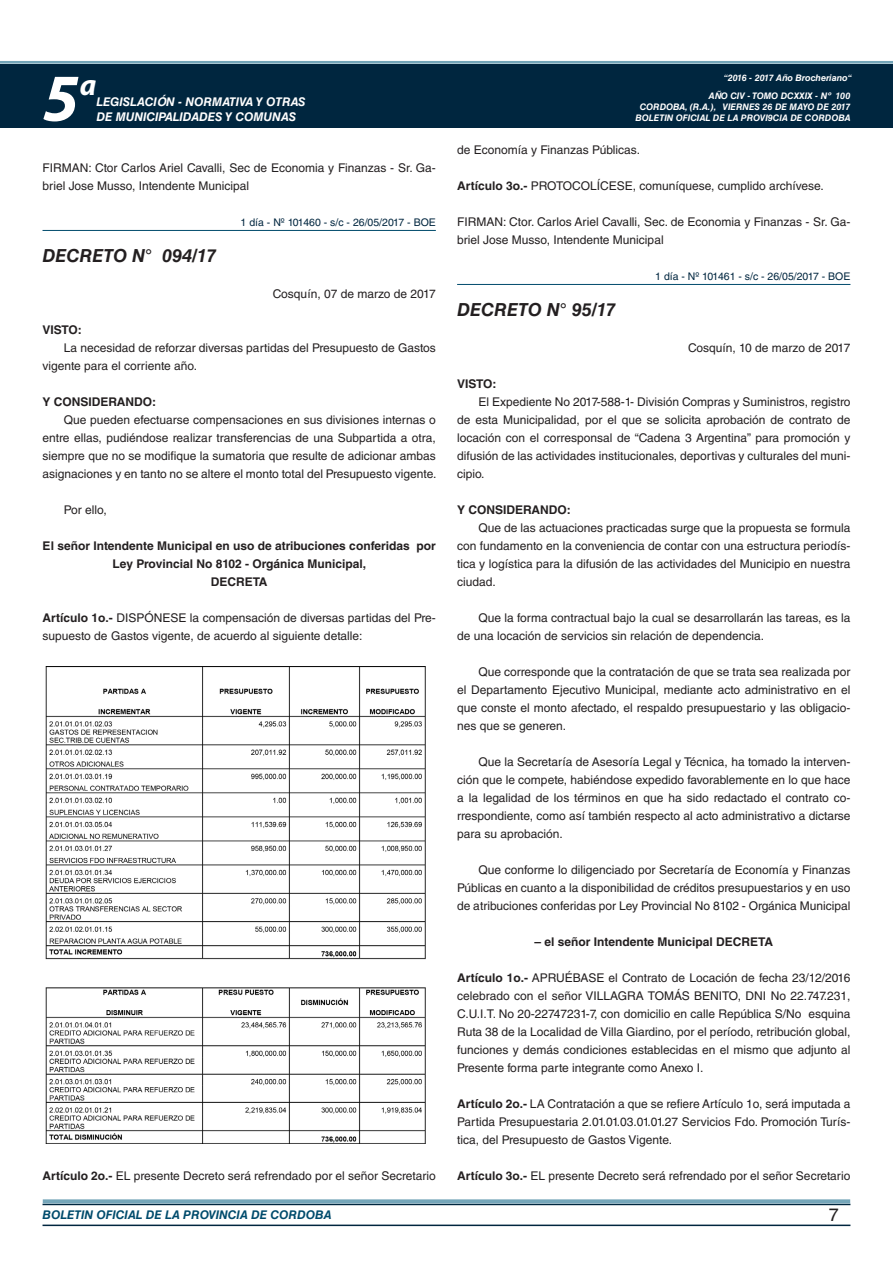
<style>
.page{position:relative;width:893px;height:1263px;background:#fff}
.page>*{position:absolute;margin:0;border:0;box-sizing:border-box;transform-origin:0 0}
.t1{font:italic 700 67.5px "Myriad Pro";color:#fff}
.t2{font:italic 700 30px "Myriad Pro";color:#fff}
.DOC__N{font:italic 700 18px "Helvetica LT Std";color:#231f20}
.t3{font:18px "Helvetica LT Std";color:#231f20}
.TEXTO_BASE{font:12px/18px "Helvetica LT Std";color:#231f20;text-align:justify}
.RESUELVE{font:700 12px/18px "Helvetica LT Std";color:#231f20;text-align:center}
.t4{font:italic 700 12px "Helvetica LT Std";color:#fff}
.FECHA{font:12px "Helvetica LT Std";color:#231f20}
.TEXTO_BASE-2{font:700 12px "Helvetica LT Std";color:#231f20}
.t5{font:italic 700 12px "Helvetica LT Std";color:#004b6c}
.FECHA_DE_PUBLICACIÓN{font:10.5px "Helvetica LT Std";color:#00263f}
.t6{font:italic 700 9px/10.8px "Helvetica LT Std";color:#fff;text-align:right}
.s1{font-weight:700}
</style>
<div class="page">
<div style="left:0;top:61px;width:893px;height:6px;background:#fff;opacity:.75"></div>
<div style="left:0;top:64px;width:893px;height:64px;background:#00263f"></div>
<hr style="left:43px;top:1224px;width:807px;height:2px;background:#00263f">
<div style="left:42px;top:1198px;width:809px;height:8px;background:#fff;opacity:.75"></div>
<hr style="left:43px;top:230px;width:393px;height:1px;background:#004b6c">
<img style="left:45px;top:666px;width:381px;height:478px">
<hr style="left:457px;top:284px;width:393px;height:1px;background:#004b6c">
<h1 class="t1" style="left:43px;top:54px;width:38px">5</h1>
<h2 class="t2" style="left:80px;top:66px;width:18px">a</h2>
<p class="t4" style="left:96px;top:95px;width:211px">LEGISLACIÓN - NORMATIVA Y OTRAS</p>
<p class="t4" style="left:96px;top:109px;width:201px">DE MUNICIPALIDADES Y COMUNAS</p>
<p class="TEXTO_BASE" style="left:43px;top:159px;width:395px">FIRMAN: Ctor Carlos Ariel Cavalli, Sec de Economia y Finanzas - Sr. Ga&shy;briel Jose Musso, Intendente Municipal</p>
<p class="FECHA_DE_PUBLICACIÓN" style="left:241px;top:216px;width:197px">1 día - Nº 101460 - s/c - 26/05/2017 - BOE</p>
<p class="DOC__N" style="left:43px;top:244px;width:175px">DECRETO N° 094/17</p>
<p class="FECHA" style="left:273px;top:287px;width:165px">Cosquín, 07 de marzo de 2017</p>
<p class="TEXTO_BASE-2" style="left:43px;top:322px;width:41px">VISTO:</p>
<p class="TEXTO_BASE" style="left:43px;top:339px;width:395px;text-indent:21px">La necesidad de reforzar diversas partidas del Presupuesto de Gastos vigente para el corriente año.</p>
<p class="TEXTO_BASE-2" style="left:43px;top:394px;width:115px">Y CONSIDERANDO:</p>
<p class="TEXTO_BASE" style="left:43px;top:411px;width:395px;text-indent:21px">Que pueden efectuarse compensaciones en sus divisiones internas o entre ellas, pudiéndose realizar transferencias de una Subpartida a otra, siempre que no se modifique la sumatoria que resulte de adicionar ambas asignaciones y en tanto no se altere el monto total del Presupuesto vigente.</p>
<p class="TEXTO_BASE" style="left:64px;top:501px;width:44px">Por ello,</p>
<p class="RESUELVE" style="left:43px;top:536px;width:395px">El señor Intendente Municipal en uso de atribuciones conferidas por<br>Ley Provincial No 8102 - Orgánica Municipal,</p>
<p class="RESUELVE" style="left:211px;top:572px;width:58px">DECRETA</p>
<p class="TEXTO_BASE" style="left:43px;top:609px;width:395px"><span class="s1">Artículo 1o.-</span> DISPÓNESE la compensación de diversas partidas del Pre&shy;supuesto de Gastos vigente, de acuerdo al siguiente detalle:</p>
<p class="TEXTO_BASE" style="left:43px;top:1167px;width:395px"><span class="s1">Artículo 2o.-</span> EL presente Decreto será refrendado por el señor Secretario</p>
<p class="t6" style="left:724px;top:72px;width:130px">“2016 - 2017 Año Brocheriano“</p>
<p class="t6" style="left:635px;top:91px;width:217px">AÑO CIV - TOMO DCXXIX - Nº 100<br>CORDOBA, (R.A.), VIERNES 26 DE MAYO DE 2017<br>BOLETIN OFICIAL DE LA PROVI9CIA DE CORDOBA</p>
<p class="TEXTO_BASE" style="left:457px;top:141px;width:184px">de Economía y Finanzas Públicas.</p>
<p class="TEXTO_BASE" style="left:457px;top:177px;width:368px"><span class="s1">Artículo 3o.-</span> PROTOCOLÍCESE, comuníquese, cumplido archívese.</p>
<p class="TEXTO_BASE" style="left:457px;top:213px;width:395px">FIRMAN: Ctor. Carlos Ariel Cavalli, Sec. de Economia y Finanzas - Sr. Ga&shy;briel Jose Musso, Intendente Municipal</p>
<p class="FECHA_DE_PUBLICACIÓN" style="left:655px;top:270px;width:197px">1 día - Nº 101461 - s/c - 26/05/2017 - BOE</p>
<p class="DOC__N" style="left:457px;top:298px;width:160px">DECRETO N° 95/17</p>
<p class="FECHA" style="left:688px;top:341px;width:164px">Cosquín, 10 de marzo de 2017</p>
<p class="TEXTO_BASE-2" style="left:457px;top:376px;width:41px">VISTO:</p>
<p class="TEXTO_BASE" style="left:457px;top:393px;width:395px;text-indent:21px">El Expediente No 2017-588-1- División Compras y Suministros, registro de esta Municipalidad, por el que se solicita aprobación de contrato de locación con el corresponsal de “Cadena 3 Argentina” para promoción y difusión de las actividades institucionales, deportivas y culturales del muni&shy;cipio.</p>
<p class="TEXTO_BASE-2" style="left:457px;top:502px;width:115px">Y CONSIDERANDO:</p>
<p class="TEXTO_BASE" style="left:457px;top:519px;width:395px;text-indent:21px">Que de las actuaciones practicadas surge que la propuesta se formula con fundamento en la conveniencia de contar con una estructura periodís&shy;tica y logística para la difusión de las actividades del Municipio en nuestra ciudad.</p>
<p class="TEXTO_BASE" style="left:457px;top:609px;width:395px;text-indent:21px">Que la forma contractual bajo la cual se desarrollarán las tareas, es la de una locación de servicios sin relación de dependencia.</p>
<p class="TEXTO_BASE" style="left:457px;top:663px;width:395px;text-indent:21px">Que corresponde que la contratación de que se trata sea realizada por el Departamento Ejecutivo Municipal, mediante acto administrativo en el que conste el monto afectado, el respaldo presupuestario y las obligacio&shy;nes que se generen.</p>
<p class="TEXTO_BASE" style="left:457px;top:753px;width:395px;text-indent:21px">Que la Secretaría de Asesoría Legal y Técnica, ha tomado la interven&shy;ción que le compete, habiéndose expedido favorablemente en lo que hace a la legalidad de los términos en que ha sido redactado el contrato co&shy;rrespondiente, como así también respecto al acto administrativo a dictarse para su aprobación.</p>
<p class="TEXTO_BASE" style="left:457px;top:861px;width:395px;text-indent:21px">Que conforme lo diligenciado por Secretaría de Economía y Finanzas Públicas en cuanto a la disponibilidad de créditos presupuestarios y en uso de atribuciones conferidas por Ley Provincial No 8102 - Orgánica Municipal</p>
<p class="RESUELVE" style="left:534px;top:932px;width:240px">– el señor Intendente Municipal DECRETA</p>
<p class="TEXTO_BASE" style="left:457px;top:969px;width:395px"><span class="s1">Artículo 1o.-</span> APRUÉBASE el Contrato de Locación de fecha 23/12/2016 celebrado con el señor VILLAGRA TOMÁS BENITO, DNI No 22.747.231, C.U.I.T. No 20-22747231-7, con domicilio en calle República S/No esquina Ruta 38 de la Localidad de Villa Giardino, por el período, retribución global, funciones y demás condiciones establecidas en el mismo que adjunto al Presente forma parte integrante como Anexo I.</p>
<p class="TEXTO_BASE" style="left:457px;top:1095px;width:395px"><span class="s1">Artículo 2o.-</span> LA Contratación a que se refiere Artículo 1o, será imputada a Partida Presupuestaria 2.01.01.03.01.01.27 Servicios Fdo. Promoción Turís&shy;tica, del Presupuesto de Gastos Vigente.</p>
<p class="TEXTO_BASE" style="left:457px;top:1167px;width:395px"><span class="s1">Artículo 3o.-</span> EL presente Decreto será refrendado por el señor Secretario</p>
<p class="t5" style="left:43px;top:1208px;width:290px">BOLETIN OFICIAL DE LA PROVINCIA DE CORDOBA</p>
<h3 class="t3" style="left:829px;top:1204px;width:12px">7</h3>
</div>
